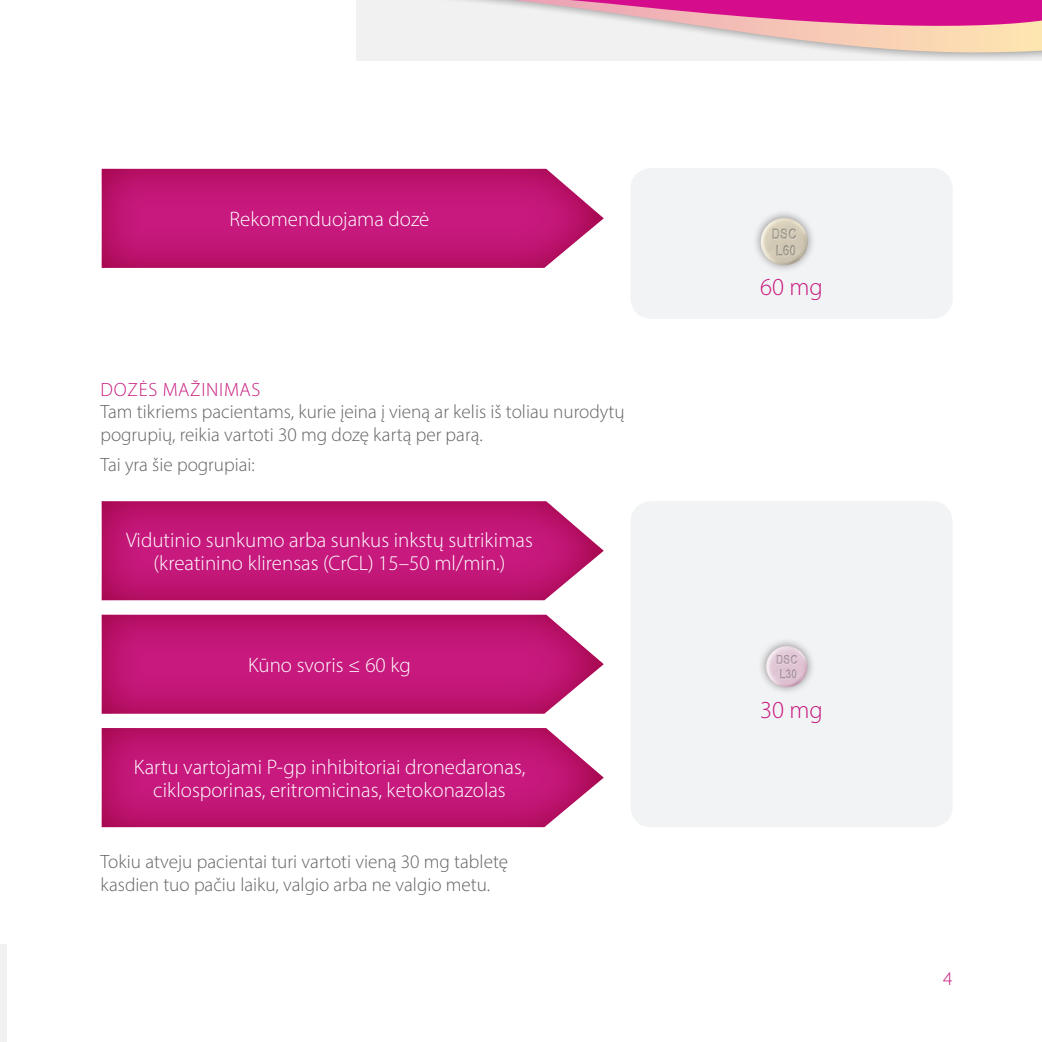
<style>
.page{position:relative;width:1042px;height:1042px;background:#fff}
.page>*{position:absolute;margin:0;border:0;box-sizing:border-box;transform-origin:0 0}
.t1{font:300 24.5px "Myriad Pro";color:#c7197e}
.t2{font:300 21px/22.8px "Myriad Pro";color:#fff;text-align:center}
.t3{font:300 19.25px/22.8px "Myriad Pro";color:#636366}
.t4{font:300 19.25px "Myriad Pro";letter-spacing:.04em;color:#c7197e}
</style>
<div class="page">
<svg style="left:356px;top:0;width:686px;height:61px;fill:#f2f1f1"></svg>
<svg style="left:364px;top:0;width:678px;height:53px"></svg>
<div style="left:0;top:944px;width:7px;height:98px;background:#f2f1f1"></div>
<div style="left:630px;top:501px;width:322px;height:326px;background:#f2f3f4;border-radius:21px"></div>
<div style="left:630px;top:168px;width:322px;height:151px;background:#f2f3f4;border-radius:21px"></div>
<svg style="left:101px;top:501px;width:503px;height:100px;background:#c3247c"></svg>
<svg style="left:101px;top:168px;width:503px;height:100px;background:#c3247c"></svg>
<svg style="left:101px;top:614px;width:503px;height:100px;background:#c3247c"></svg>
<svg style="left:101px;top:728px;width:503px;height:100px;background:#c3247c"></svg>
<div style="left:752px;top:209px;width:64px;height:64px;background:#231f20;opacity:.5"></div>
<img style="left:760px;top:218px;width:48px;height:47px;border-radius:24px">
<div style="left:757px;top:637px;width:59px;height:58px;background:#231f20;opacity:.5"></div>
<img style="left:766px;top:646px;width:41px;height:41px;border-radius:21px">
<p class="t2" style="left:230px;top:208px;width:201px">Rekomenduojama dozė</p>
<p class="t4" style="left:101px;top:377px;width:161px">DOZĖS MAŽINIMAS</p>
<p class="t3" style="left:100px;top:400px;width:526px">Tam tikriems pacientams, kurie įeina į vieną ar kelis iš toliau nurodytų pogrupių, reikia vartoti 30 mg dozę kartą per parą.</p>
<p class="t3" style="left:100px;top:453px;width:156px">Tai yra šie pogrupiai:</p>
<p class="t2" style="left:126px;top:529px;width:408px">Vidutinio sunkumo arba sunkus inkstų sutrikimas (kreatinino klirensas (CrCL) 15–50 ml/min.)</p>
<p class="t2" style="left:248px;top:653px;width:164px">Kūno svoris ≤ 60 kg</p>
<p class="t2" style="left:134px;top:755px;width:393px">Kartu vartojami P-gp inhibitoriai dronedaronas, ciklosporinas, eritromicinas, ketokonazolas</p>
<p class="t3" style="left:100px;top:850px;width:409px">Tokiu atveju pacientai turi vartoti vieną 30 mg tabletę kasdien tuo pačiu laiku, valgio arba ne valgio metu.</p>
<p class="t1" style="left:760px;top:272px;width:64px">60 mg</p>
<p class="t1" style="left:760px;top:695px;width:64px">30 mg</p>
<p class="t4" style="left:943px;top:966px;width:11px">4</p>
</div>
